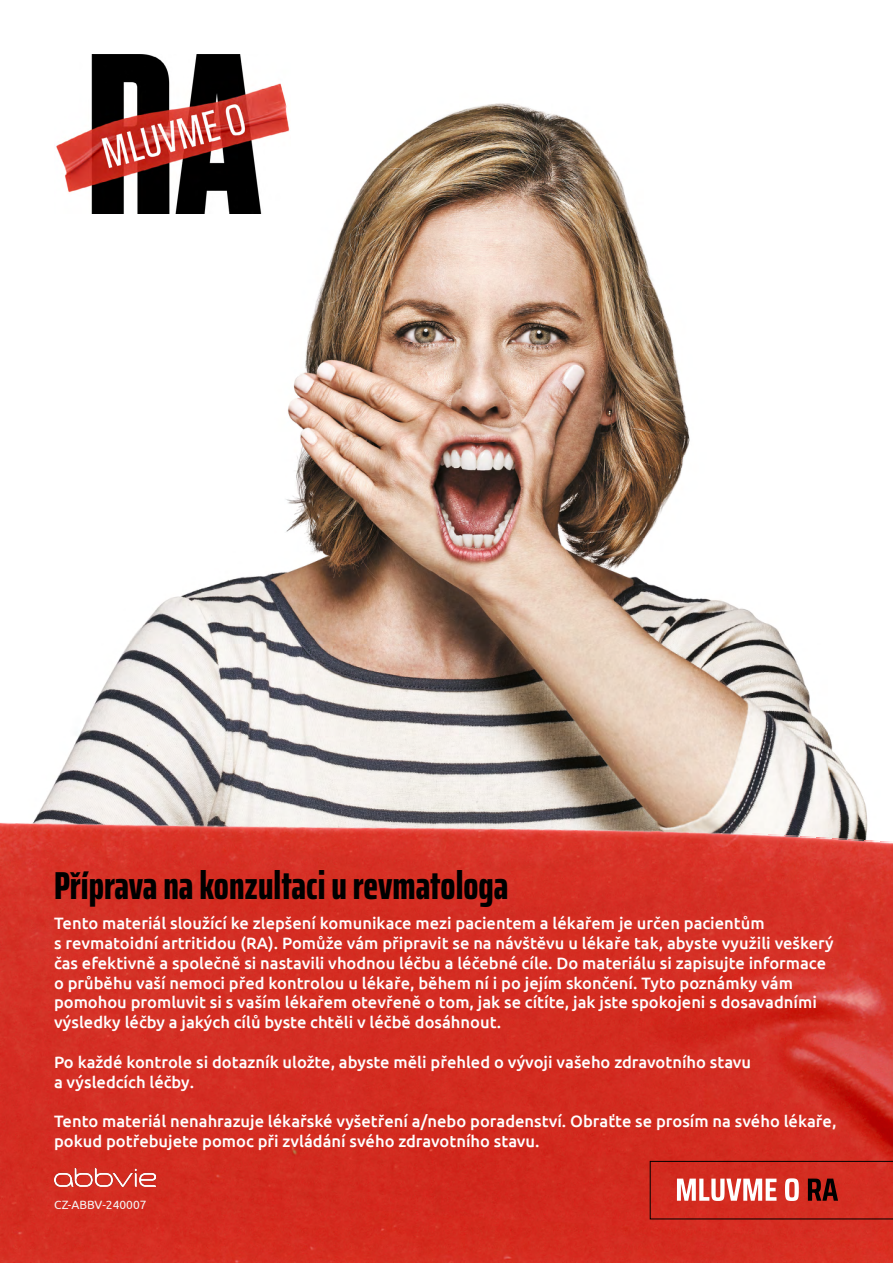
<style>
.page{position:relative;width:893px;height:1263px;background:#fff}
.page>*{position:absolute;margin:0;border:0;box-sizing:border-box;transform-origin:0 0}
.t1{font:800 extra-condensed 39px "Saira";color:#000}
.t2{font:500 16.5px/19.8px "Ubuntu";color:#fff}
.t3{font:12px "Ubuntu";color:#f5f5f5}
</style>
<div class="page">
<img style="left:53px;top:103px;width:804px;height:683px">
<img style="left:54px;top:54px;width:237px;height:160px">
<img style="left:0;top:786px;width:893px;height:477px">
<img style="left:54px;top:1169px;width:101px;height:17px">
<svg style="left:650px;top:1161px;width:243px;height:58px"></svg>
<h1 class="t1" style="left:54px;top:855px;width:456px">Příprava na konzultaci u revmatologa</h1>
<p class="t2" style="left:54px;top:913px;width:781px">Tento materiál sloužící ke zlepšení komunikace mezi pacientem a lékařem je určen pacientům<br>s revmatoidní artritidou (RA). Pomůže vám připravit se na návštěvu u lékaře tak, abyste využili veškerý čas efektivně a společně si nastavili vhodnou léčbu a léčebné cíle. Do materiálu si zapisujte informace o průběhu vaší nemoci před kontrolou u lékaře, během ní i po jejím skončení. Tyto poznámky vám pomohou promluvit si s vaším lékařem otevřeně o tom, jak se cítíte, jak jste spokojeni s dosavadními výsledky léčby a jakých cílů byste chtěli v léčbě dosáhnout.</p>
<p class="t2" style="left:54px;top:1051px;width:699px">Po každé kontrole si dotazník uložte, abyste měli přehled o vývoji vašeho zdravotního stavu a výsledcích léčby.</p>
<p class="t2" style="left:54px;top:1111px;width:784px">Tento materiál nenahrazuje lékařské vyšetření a/nebo poradenství. Obraťte se prosím na svého lékaře, pokud potřebujete pomoc při zvládání svého zdravotního stavu.</p>
<p class="t3" style="left:54px;top:1198px;width:94px">CZ-ABBV-240007</p>
</div>
